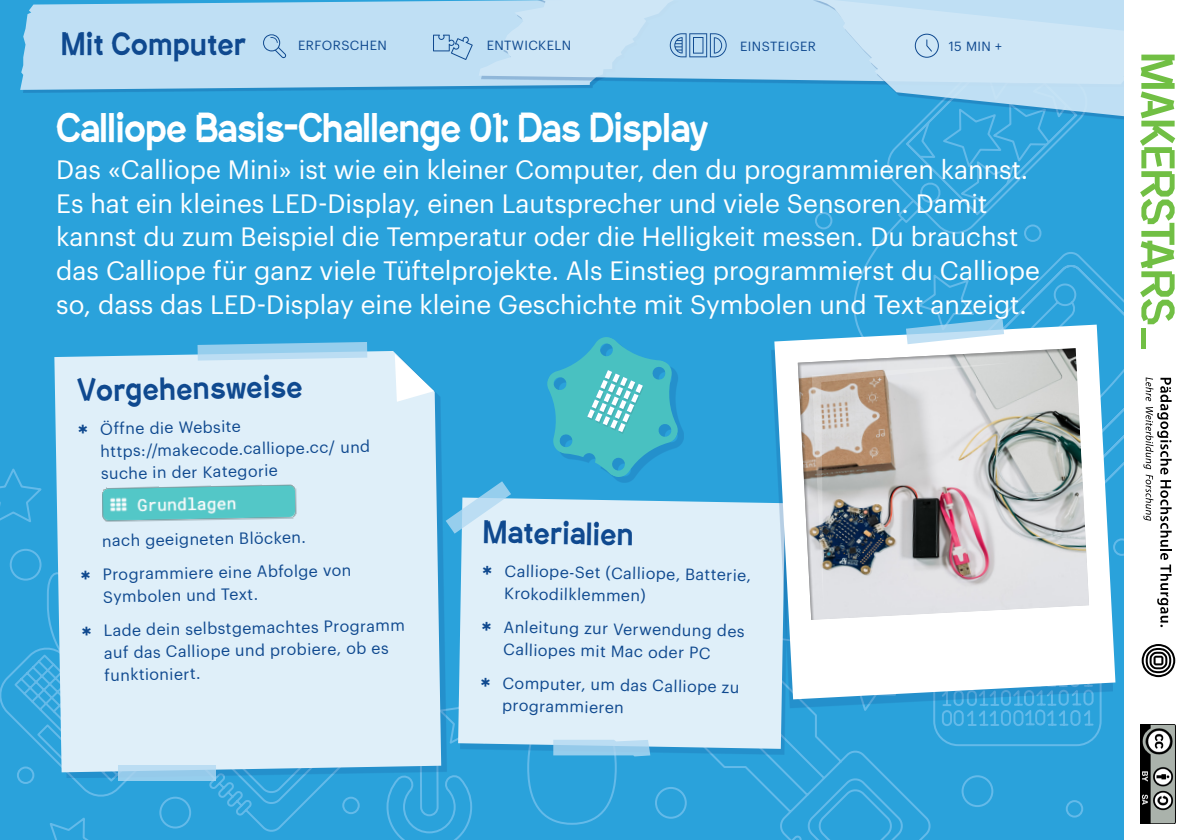
<style>
.page{position:relative;width:1191px;height:840px;background:#fff}
.page>*{position:absolute;margin:0;border:0;box-sizing:border-box;transform-origin:0 0}
.Graphik{font:900 36px "Gap Sans";letter-spacing:-.005em;color:#fff}
.Graphik-2{font:900 28px "Gap Sans";letter-spacing:.025em;color:#0f498f}
.Graphik_Eingangstext{font:26px/33.6px "Graphik";color:#fff}
.t1{font:16px/22.4px "Graphik";color:#0f498f}
.t2{font:13px "Graphik";letter-spacing:.03em;color:#0f498f}
.s1{font-family:"Gap Sans";font-size:30px}
</style>
<div class="page">
<div style="left:0;top:0;width:1191px;height:839px;background:#2aa2db"></div>
<svg style="left:527px;top:754px;width:160px;height:71px"></svg>
<svg style="left:0;top:568px;width:160px;height:229px"></svg>
<svg style="left:396px;top:533px;width:76px;height:306px"></svg>
<svg style="left:193px;top:777px;width:244px;height:57px"></svg>
<svg style="left:710px;top:707px;width:221px;height:132px"></svg>
<svg style="left:447px;top:687px;width:11px;height:59px"></svg>
<svg style="left:50px;top:817px;width:37px;height:22px"></svg>
<svg style="left:0;top:468px;width:42px;height:54px"></svg>
<div style="left:655px;top:786px;width:32px;height:32px;border:2px solid #64bae9;border-radius:50%"></div>
<div style="left:961px;top:774px;width:32px;height:32px;border:2px solid #64bae9;border-radius:50%"></div>
<div style="left:159px;top:796px;width:32px;height:32px;border:2px solid #64bae9;border-radius:50%"></div>
<div style="left:10px;top:548px;width:32px;height:32px;border:2px solid #64bae9;border-radius:50%"></div>
<div style="left:17px;top:766px;width:17px;height:17px;border:2px solid #64bae9;border-radius:50%"></div>
<div style="left:342px;top:796px;width:18px;height:17px;border:2px solid #64bae9;border-radius:50%"></div>
<div style="left:1065px;top:799px;width:18px;height:18px;border:2px solid #64bae9;border-radius:50%"></div>
<div style="left:23px;top:2px;width:655px;height:91px;background:#0f498f;opacity:.3"></div>
<svg style="left:20px;top:0;width:655px;height:90px;background:#b1d8f1"></svg>
<svg style="left:478px;top:0;width:333px;height:84px;background:#bcddf2"></svg>
<div style="left:60px;top:356px;width:387px;height:421px;background:#0f498f;opacity:.2"></div>
<div style="left:54px;top:351px;width:387px;height:420px;background:#dfeff9"></div>
<div style="left:458px;top:498px;width:327px;height:250px;background:#dfeff9"></div>
<svg style="left:553px;top:739px;width:97px;height:17px;background:#a3d2ee"></svg>
<svg style="left:197px;top:342px;width:170px;height:18px;background:#9dd1ee"></svg>
<svg style="left:395px;top:353px;width:39px;height:48px"></svg>
<svg style="left:446px;top:481px;width:65px;height:52px"></svg>
<svg style="left:118px;top:764px;width:97px;height:16px;background:#a7d3ee"></svg>
<img style="left:100px;top:484px;width:197px;height:38px">
<svg style="left:774px;top:339px;width:37px;height:360px;background:#d1e7f4"></svg>
<svg style="left:796px;top:346px;width:15px;height:273px;background:#e0dbd7"></svg>
<div style="left:553px;top:342px;width:130px;height:140px;background:#0f498f;opacity:.2"></div>
<svg style="left:547px;top:337px;width:131px;height:140px"></svg>
<svg style="left:263px;top:33px;width:23px;height:25px"></svg>
<svg style="left:433px;top:35px;width:40px;height:25px"></svg>
<svg style="left:670px;top:33px;width:56px;height:24px"></svg>
<div style="left:1124px;top:0;width:67px;height:839px;background:#fff"></div>
<svg style="left:811px;top:0;width:364px;height:746px"></svg>
<img style="left:1141px;top:724px;width:34px;height:98px">
<p class="Graphik-2" style="left:61px;top:21px;width:186px">Mit Computer</p>
<p class="t2" style="left:298px;top:36px;width:90px">ERFORSCHEN</p>
<p class="t2" style="left:487px;top:36px;width:86px">ENTWICKELN</p>
<p class="t2" style="left:740px;top:36px;width:77px">EINSTEIGER</p>
<p class="t2" style="left:948px;top:36px;width:55px">15 MIN +</p>
<p class="Graphik" style="left:56px;top:98px;width:653px">Calliope Basis-Challenge 01: Das Display</p>
<p class="Graphik_Eingangstext" style="left:56px;top:151px;width:985px">Das «Calliope Mini» ist wie ein kleiner Computer, den du programmieren kannst.<br>Es hat ein kleines LED-Display, einen Lautsprecher und viele Sensoren. Damit kannst du zum Beispiel die Temperatur oder die Helligkeit messen. Du brauchst das Calliope für ganz viele Tüftelprojekte. Als Einstieg programmierst du Calliope so, dass das LED-Display eine kleine Geschichte mit Symbolen und Text anzeigt.</p>
<p class="Graphik-2" style="left:77px;top:367px;width:227px;rotate:-1deg">Vorgehensweise</p>
<p class="t1" style="left:100px;top:416px;width:271px;text-indent:-22px;rotate:-1deg"><span class="s1">*</span> Öffne die Website https://makecode.calliope.cc/ und suche in der Kategorie</p>
<p class="t1" style="left:102px;top:528px;width:205px;rotate:-1deg">nach geeigneten Blöcken.</p>
<p class="t1" style="left:102px;top:561px;width:250px;text-indent:-22px;rotate:-1deg"><span class="s1">*</span> Programmiere eine Abfolge von<br>Symbolen und Text.</p>
<p class="t1" style="left:103px;top:617px;width:303px;text-indent:-22px;rotate:-1deg"><span class="s1">*</span> Lade dein selbstgemachtes Programm auf das Calliope und probiere, ob es funktioniert.</p>
<p class="Graphik-2" style="left:483px;top:508px;width:152px;rotate:1deg">Materialien</p>
<p class="t1" style="left:505px;top:558px;width:248px;text-indent:-22px;rotate:1deg"><span class="s1">*</span> Calliope-Set (Calliope, Batterie,<br>Krokodilklemmen)</p>
<p class="t1" style="left:504px;top:614px;width:243px;text-indent:-22px;rotate:1deg"><span class="s1">*</span> Anleitung zur Verwendung des<br>Calliopes mit Mac oder PC</p>
<p class="t1" style="left:503px;top:670px;width:238px;text-indent:-22px;rotate:1deg"><span class="s1">*</span> Computer, um das Calliope zu programmieren</p>
</div>
